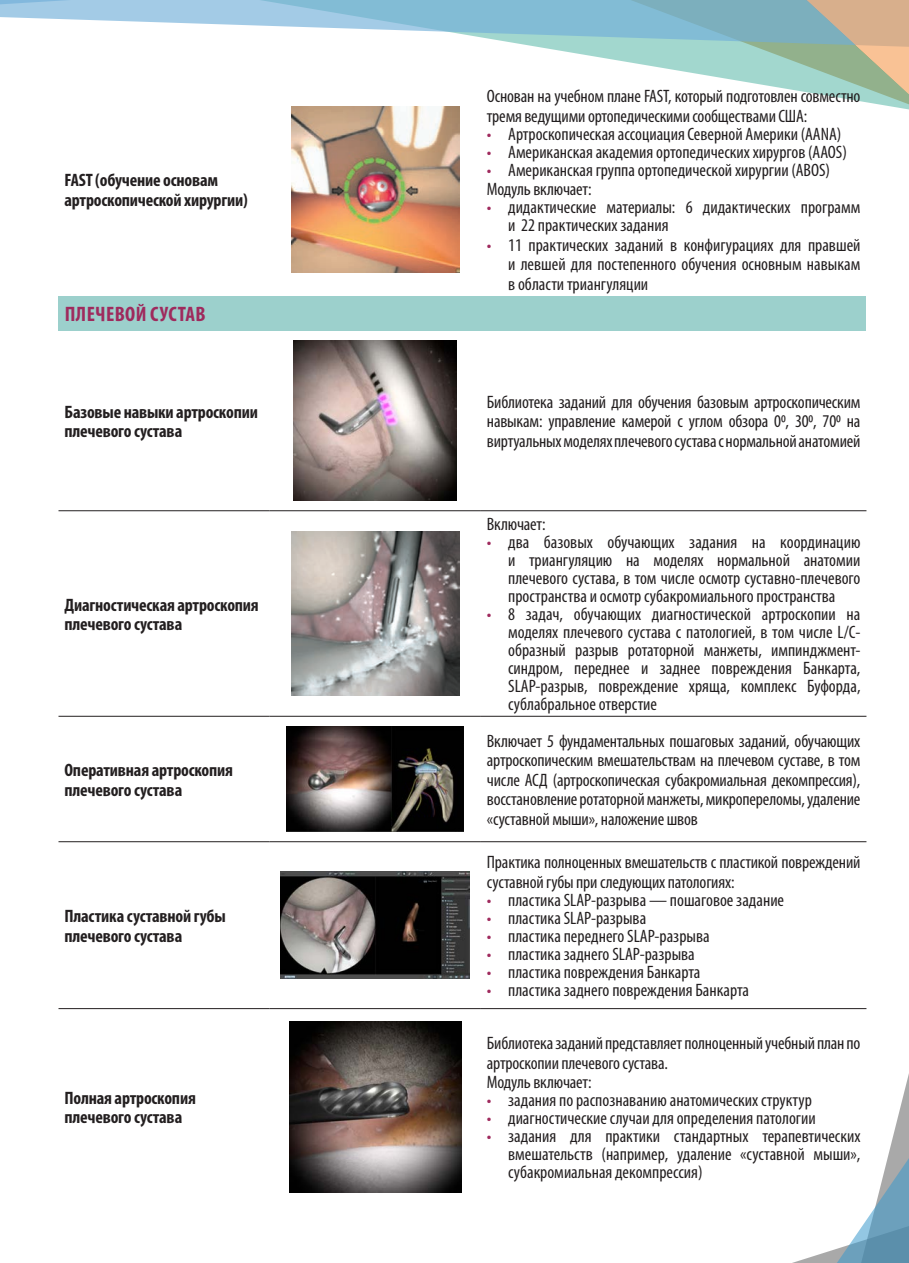
<style>
.page{position:relative;width:909px;height:1263px;background:#fff}
.page>*{position:absolute;margin:0;border:0;box-sizing:border-box;transform-origin:0 0}
.t1{font:700 condensed 21px "Myriad Pro";letter-spacing:.02em;color:#9f2a5d}
.t2{font:condensed 18px/19.5px "Myriad Pro";color:#231f20;text-align:justify}
.t3{font:700 condensed 18px/19.5px "Myriad Pro";letter-spacing:-.01em;color:#231f20}
.s1{color:#9f2a5d}
</style>
<div class="page">
<svg style="left:0;top:0;width:909px;height:110px"></svg>
<div style="left:59px;top:296px;width:807px;height:34px;background:#9cd0cc"></div>
<hr style="left:59px;top:510px;width:211px;height:1px;background:#231f20">
<hr style="left:270px;top:510px;width:211px;height:1px;background:#231f20">
<hr style="left:481px;top:510px;width:385px;height:1px;background:#231f20">
<hr style="left:59px;top:716px;width:211px;height:1px;background:#231f20">
<hr style="left:270px;top:716px;width:211px;height:1px;background:#231f20">
<hr style="left:481px;top:716px;width:385px;height:1px;background:#231f20">
<hr style="left:59px;top:841px;width:211px;height:1px;background:#231f20">
<hr style="left:270px;top:841px;width:211px;height:1px;background:#231f20">
<hr style="left:481px;top:841px;width:385px;height:1px;background:#231f20">
<hr style="left:59px;top:1008px;width:211px;height:1px;background:#231f20">
<hr style="left:270px;top:1008px;width:211px;height:1px;background:#231f20">
<hr style="left:481px;top:1008px;width:385px;height:1px;background:#231f20">
<img style="left:291px;top:107px;width:169px;height:165px">
<img style="left:294px;top:340px;width:162px;height:161px">
<img style="left:291px;top:531px;width:168px;height:165px">
<img style="left:287px;top:727px;width:177px;height:104px">
<img style="left:281px;top:872px;width:189px;height:106px">
<img style="left:289px;top:1021px;width:172px;height:172px">
<svg style="left:634px;top:1008px;width:275px;height:255px"></svg>
<p class="t3" style="left:65px;top:170px;width:185px">FAST (обучение основам артроскопической хирургии)</p>
<p class="t1" style="left:65px;top:301px;width:143px">Плечевой сустав</p>
<p class="t2" style="left:487px;top:86px;width:375px">Основан на учебном плане FAST, который подготовлен совместно тремя ведущими ортопедическими сообществами США:</p>
<p class="t2" style="left:487px;top:124px;width:356px"><span class="s1">•</span> Артроскопическая ассоциация Северной Америки (AANA)</p>
<p class="t2" style="left:487px;top:142px;width:361px"><span class="s1">•</span> Американская академия ортопедических хирургов (AAOS)</p>
<p class="t2" style="left:487px;top:160px;width:345px"><span class="s1">•</span> Американская группа ортопедической хирургии (ABOS)<br>Модуль включает:</p>
<p class="t2" style="left:508px;top:198px;width:354px;line-height:18px;text-indent:-21px"><span class="s1">•</span> дидактические материалы: 6 дидактических программ и 22 практических задания</p>
<p class="t2" style="left:508px;top:235px;width:354px;text-indent:-21px"><span class="s1">•</span> 11 практических заданий в конфигурациях для правшей и левшей для постепенного обучения основным навыкам в области триангуляции</p>
<p class="t3" style="left:65px;top:401px;width:195px">Базовые навыки артроскопии плечевого сустава</p>
<p class="t2" style="left:487px;top:392px;width:375px">Библиотека заданий для обучения базовым артроскопическим навыкам: управление камерой с углом обзора 00, 300, 700 на виртуальных моделях плечевого сустава с нормальной анатомией</p>
<p class="t3" style="left:64px;top:594px;width:196px">Диагностическая артроскопия плечевого сустава</p>
<p class="t3" style="left:64px;top:760px;width:170px">Оперативная артроскопия плечевого сустава</p>
<p class="t3" style="left:64px;top:906px;width:163px">Пластика суставной губы плечевого сустава</p>
<p class="t3" style="left:64px;top:1088px;width:133px">Полная артроскопия плечевого сустава</p>
<p class="t2" style="left:487px;top:514px;width:60px">Включает:</p>
<p class="t2" style="left:508px;top:533px;width:354px;line-height:18px;text-indent:-21px"><span class="s1">•</span> два базовых обучающих задания на координацию и триангуляцию на моделях нормальной анатомии плечевого сустава, в том числе осмотр суставно-плечевого пространства и осмотр субакромиального пространства</p>
<p class="t2" style="left:508px;top:605px;width:354px;line-height:18px;text-indent:-21px"><span class="s1">•</span> 8 задач, обучающих диагностической артроскопии на моделях плечевого сустава с патологией, в том числе L/C&shy;образный разрыв ротаторной манжеты, импинджмент&shy;синдром, переднее и заднее повреждения Банкарта, SLAP-разрыв, повреждение хряща, комплекс Буфорда, сублабральное отверстие</p>
<p class="t2" style="left:487px;top:731px;width:375px">Включает 5 фундаментальных пошаговых заданий, обучающих артроскопическим вмешательствам на плечевом суставе, в том числе АСД (артроскопическая субакромиальная декомпрессия), восстановление ротаторной манжеты, микропереломы, удаление «суставной мыши», наложение швов</p>
<p class="t2" style="left:487px;top:852px;width:375px">Практика полноценных вмешательств с пластикой повреждений суставной губы при следующих патологиях:</p>
<p class="t2" style="left:487px;top:890px;width:299px"><span class="s1">•</span> пластика SLAP-разрыва — пошаговое задание</p>
<p class="t2" style="left:487px;top:908px;width:161px"><span class="s1">•</span> пластика SLAP-разрыва</p>
<p class="t2" style="left:487px;top:926px;width:224px"><span class="s1">•</span> пластика переднего SLAP-разрыва</p>
<p class="t2" style="left:487px;top:944px;width:209px"><span class="s1">•</span> пластика заднего SLAP-разрыва</p>
<p class="t2" style="left:487px;top:962px;width:215px"><span class="s1">•</span> пластика повреждения Банкарта</p>
<p class="t2" style="left:487px;top:980px;width:264px"><span class="s1">•</span> пластика заднего повреждения Банкарта</p>
<p class="t2" style="left:487px;top:1033px;width:375px;text-align:left">Библиотека заданий представляет полноценный учебный план по артроскопии плечевого сустава.<br>Модуль включает:</p>
<p class="t2" style="left:487px;top:1090px;width:326px"><span class="s1">•</span> задания по распознаванию анатомических структур</p>
<p class="t2" style="left:487px;top:1108px;width:330px"><span class="s1">•</span> диагностические случаи для определения патологии</p>
<p class="t2" style="left:508px;top:1127px;width:354px;line-height:18px;text-indent:-21px"><span class="s1">•</span> задания для практики стандартных терапевтических вмешательств (например, удаление «суставной мыши», субакромиальная декомпрессия)</p>
</div>
